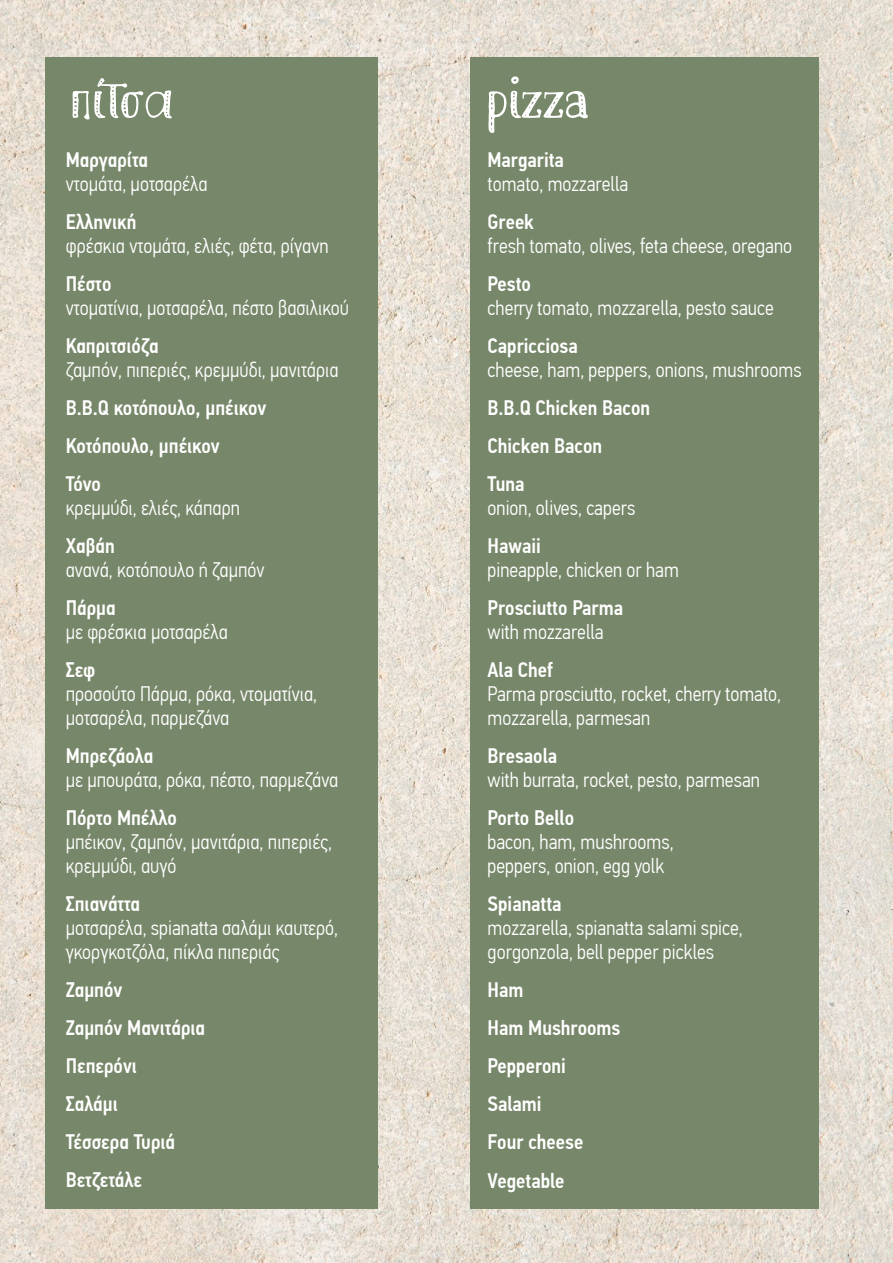
<style>
.page{position:relative;width:893px;height:1263px;background:#fff}
.page>*{position:absolute;margin:0;border:0;box-sizing:border-box;transform-origin:0 0}
.t1{font:76.35px "Nikolaidis Hand";color:#fff}
.t2{font:300 21px/24px "PF Din Text Cond Pro";color:#fff}
.t3{font:500 21px/38.1px "PF Din Text Cond Pro";color:#fff}
</style>
<div class="page">
<img style="left:0;top:0;width:893px;height:1263px">
<div style="left:470px;top:57px;width:349px;height:1152px;background:#778769"></div>
<div style="left:45px;top:57px;width:333px;height:1152px;background:#778769"></div>
<h1 class="t1" style="left:70px;top:67px;width:105px">πίτσα</h1>
<p class="t3" style="left:66px;top:141px;width:84px">Μαργαρίτα</p>
<p class="t2" style="left:66px;top:172px;width:143px">ντομάτα, μοτσαρέλα</p>
<p class="t3" style="left:66px;top:203px;width:72px">Ελληνική</p>
<p class="t2" style="left:66px;top:234px;width:264px">φρέσκια ντομάτα, ελιές, φέτα, ρίγανη</p>
<p class="t3" style="left:66px;top:265px;width:47px">Πέστο</p>
<p class="t2" style="left:66px;top:296px;width:285px">ντοματίνια, μοτσαρέλα, πέστο βασιλικού</p>
<p class="t3" style="left:66px;top:327px;width:94px">Καπριτσιόζα</p>
<p class="t2" style="left:66px;top:358px;width:274px">ζαμπόν, πιπεριές, κρεμμύδι, μανιτάρια</p>
<p class="t3" style="left:66px;top:389px;width:202px">B.B.Q κοτόπουλο, μπέικον<br>Κοτόπουλο, μπέικον<br>Τόνο</p>
<p class="t2" style="left:66px;top:496px;width:176px">κρεμμύδι, ελιές, κάπαρη</p>
<p class="t3" style="left:66px;top:527px;width:51px">Χαβάη</p>
<p class="t2" style="left:66px;top:558px;width:200px">ανανά, κοτόπουλο ή ζαμπόν</p>
<p class="t3" style="left:66px;top:589px;width:51px">Πάρμα</p>
<p class="t2" style="left:66px;top:620px;width:164px">με φρέσκια μοτσαρέλα</p>
<p class="t3" style="left:66px;top:651px;width:31px">Σεφ</p>
<p class="t2" style="left:66px;top:682px;width:253px">προσούτο Πάρμα, ρόκα, ντοματίνια, μοτσαρέλα, παρμεζάνα</p>
<p class="t3" style="left:66px;top:737px;width:89px">Μπρεζάολα</p>
<p class="t2" style="left:66px;top:768px;width:274px">με μπουράτα, ρόκα, πέστο, παρμεζάνα</p>
<p class="t3" style="left:66px;top:799px;width:113px">Πόρτο Μπέλλο</p>
<p class="t2" style="left:66px;top:830px;width:268px">μπέικον, ζαμπόν, μανιτάρια, πιπεριές, κρεμμύδι, αυγό</p>
<p class="t3" style="left:66px;top:885px;width:76px">Σπιανάττα</p>
<p class="t2" style="left:66px;top:916px;width:274px">μοτσαρέλα, spianatta σαλάμι καυτερό, γκοργκοτζόλα, πίκλα πιπεριάς</p>
<p class="t3" style="left:66px;top:971px;width:141px">Ζαμπόν<br>Ζαμπόν Μανιτάρια<br>Πεπερόνι<br>Σαλάμι<br>Τέσσερα Τυριά<br>Βετζετάλε</p>
<h1 class="t1" style="left:486px;top:67px;width:105px">pizza</h1>
<p class="t3" style="left:488px;top:141px;width:78px">Margarita</p>
<p class="t2" style="left:488px;top:172px;width:142px">tomato, mozzarella</p>
<p class="t3" style="left:488px;top:203px;width:48px">Greek</p>
<p class="t2" style="left:488px;top:234px;width:306px">fresh tomato, olives, feta cheese, oregano</p>
<p class="t3" style="left:488px;top:265px;width:45px">Pesto</p>
<p class="t2" style="left:488px;top:296px;width:288px">cherry tomato, mozzarella, pesto sauce</p>
<p class="t3" style="left:488px;top:327px;width:92px">Capricciosa</p>
<p class="t2" style="left:488px;top:358px;width:316px">cheese, ham, peppers, onions, mushrooms</p>
<p class="t3" style="left:488px;top:389px;width:164px">B.B.Q Chicken Bacon<br>Chicken Bacon<br>Tuna</p>
<p class="t2" style="left:488px;top:496px;width:149px">onion, olives, capers</p>
<p class="t3" style="left:488px;top:527px;width:55px">Hawaii</p>
<p class="t2" style="left:488px;top:558px;width:193px">pineapple, chicken or ham</p>
<p class="t3" style="left:488px;top:589px;width:137px">Prosciutto Parma</p>
<p class="t2" style="left:488px;top:620px;width:118px">with mozzarella</p>
<p class="t3" style="left:488px;top:651px;width:67px">Ala Chef</p>
<p class="t2" style="left:488px;top:682px;width:295px">Parma prosciutto, rocket, cherry tomato, mozzarella, parmesan</p>
<p class="t3" style="left:488px;top:737px;width:71px">Bresaola</p>
<p class="t2" style="left:488px;top:768px;width:274px">with burrata, rocket, pesto, parmesan</p>
<p class="t3" style="left:488px;top:799px;width:88px">Porto Bello</p>
<p class="t2" style="left:488px;top:830px;width:188px">bacon, ham, mushrooms, peppers, onion, egg yolk</p>
<p class="t3" style="left:488px;top:885px;width:76px">Spianatta</p>
<p class="t2" style="left:488px;top:916px;width:257px">mozzarella, spianatta salami spice, gorgonzola, bell pepper pickles</p>
<p class="t3" style="left:488px;top:971px;width:134px">Ham<br>Ham Mushrooms<br>Pepperoni<br>Salami<br>Four cheese<br>Vegetable</p>
</div>
